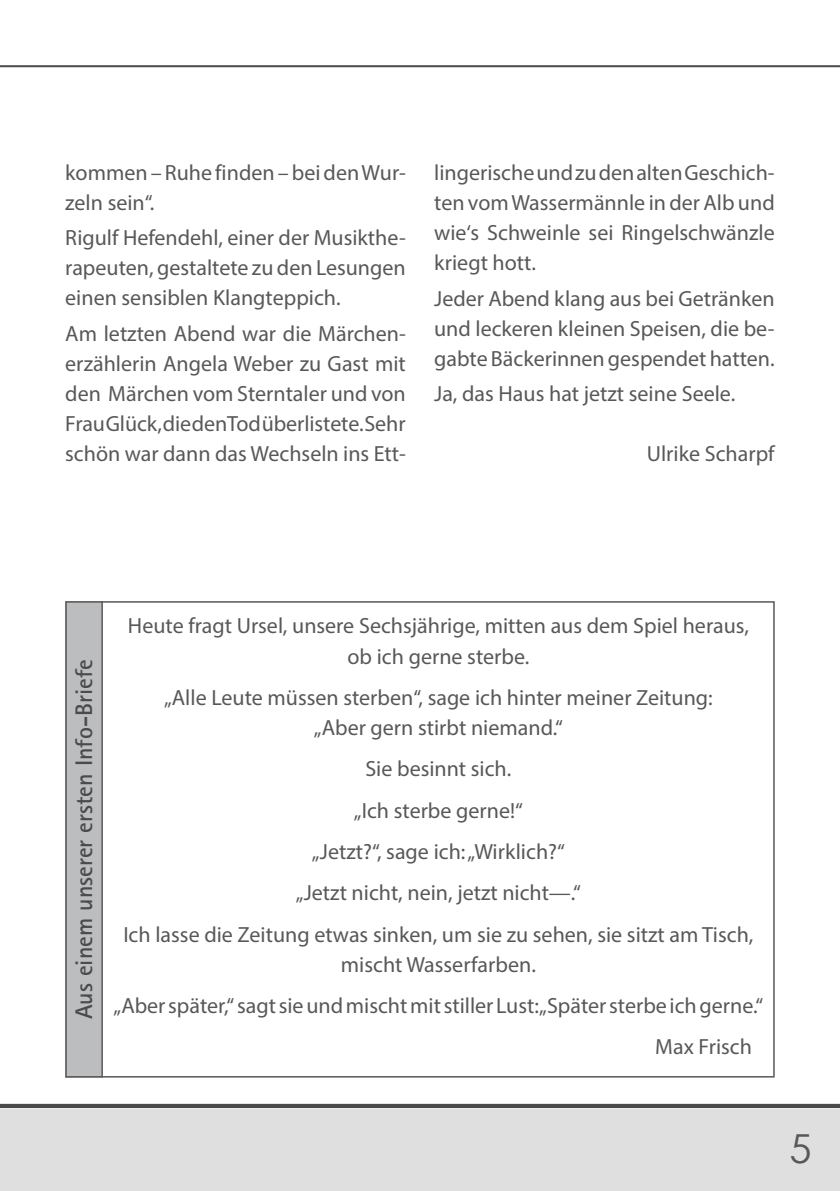
<style>
.page{position:relative;width:840px;height:1191px;background:#fff}
.page>*{position:absolute;margin:0;border:0;box-sizing:border-box;transform-origin:0 0}
.t1{font:40px "Century Gothic";color:#58585a}
.t2{font:700 24px "Rotis Sans Serif Std";color:#4b4b4d}
.t3{font:22px/30px "Myriad Pro";color:#58585a;text-align:justify}
</style>
<div class="page">
<div style="left:0;top:1108px;width:839px;height:83px;background:#dfdfdf"></div>
<hr style="left:0;top:65px;width:839px;height:2px;background:#4b4b4d">
<div style="left:65px;top:601px;width:37px;height:476px;background:#bbbdbe"></div>
<hr style="left:0;top:1104px;width:839px;height:4px;background:#4b4b4d">
<div style="left:65px;top:601px;width:709px;height:476px;border:2px solid #58585a"></div>
<hr style="left:101px;top:601px;width:2px;height:476px;background:#58585a">
<p class="t3" style="left:65px;top:157px;width:342px">kommen – Ruhe finden – bei den Wur&shy;zeln sein“.</p>
<p class="t3" style="left:65px;top:223px;width:342px">Rigulf Hefendehl, einer der Musikthe&shy;rapeuten, gestaltete zu den Lesungen einen sensiblen Klangteppich.</p>
<p class="t3" style="left:65px;top:318px;width:342px">Am letzten Abend war die Märchen&shy;erzählerin Angela Weber zu Gast mit den Märchen vom Sterntaler und von Frau Glück, die den Tod überlistete. Sehr schön war dann das Wechseln ins Ett-</p>
<p class="t3" style="left:434px;top:157px;width:342px">lingerische und zu den alten Geschich&shy;ten vom Wassermännle in der Alb und wie‘s Schweinle sei Ringelschwänzle kriegt hott.</p>
<p class="t3" style="left:434px;top:283px;width:342px">Jeder Abend klang aus bei Getränken und leckeren kleinen Speisen, die be&shy;gabte Bäckerinnen gespendet hatten.</p>
<p class="t3" style="left:434px;top:378px;width:302px">Ja, das Haus hat jetzt seine Seele.</p>
<p class="t3" style="left:646px;top:438px;width:129px">Ulrike Scharpf</p>
<p class="t2" style="left:69px;top:1019px;width:361px;rotate:-90deg">Aus einem unserer ersten Info-Briefe</p>
<p class="t3" style="left:128px;top:611px;width:622px;text-align:center">Heute fragt Ursel, unsere Sechsjährige, mitten aus dem Spiel heraus, ob ich gerne sterbe.</p>
<p class="t3" style="left:164px;top:682px;width:550px;text-align:center">„Alle Leute müssen sterben“, sage ich hinter meiner Zeitung: „Aber gern stirbt niemand.“</p>
<p class="t3" style="left:123px;top:748px;width:631px;line-height:41.4px;text-align:center">Sie besinnt sich.<br>„Ich sterbe gerne!“<br>„Jetzt?“, sage ich: „Wirklich?“<br>„Jetzt nicht, nein, jetzt nicht—.“<br>Ich lasse die Zeitung etwas sinken, um sie zu sehen, sie sitzt am Tisch,</p>
<p class="t3" style="left:341px;top:949px;width:196px">mischt Wasserfarben.</p>
<p class="t3" style="left:113px;top:990px;width:651px">„Aber später,“ sagt sie und mischt mit stiller Lust: „Später sterbe ich gerne.“</p>
<p class="t3" style="left:655px;top:1031px;width:98px">Max Frisch</p>
<h1 class="t1" style="left:789px;top:1121px;width:24px">5</h1>
</div>
